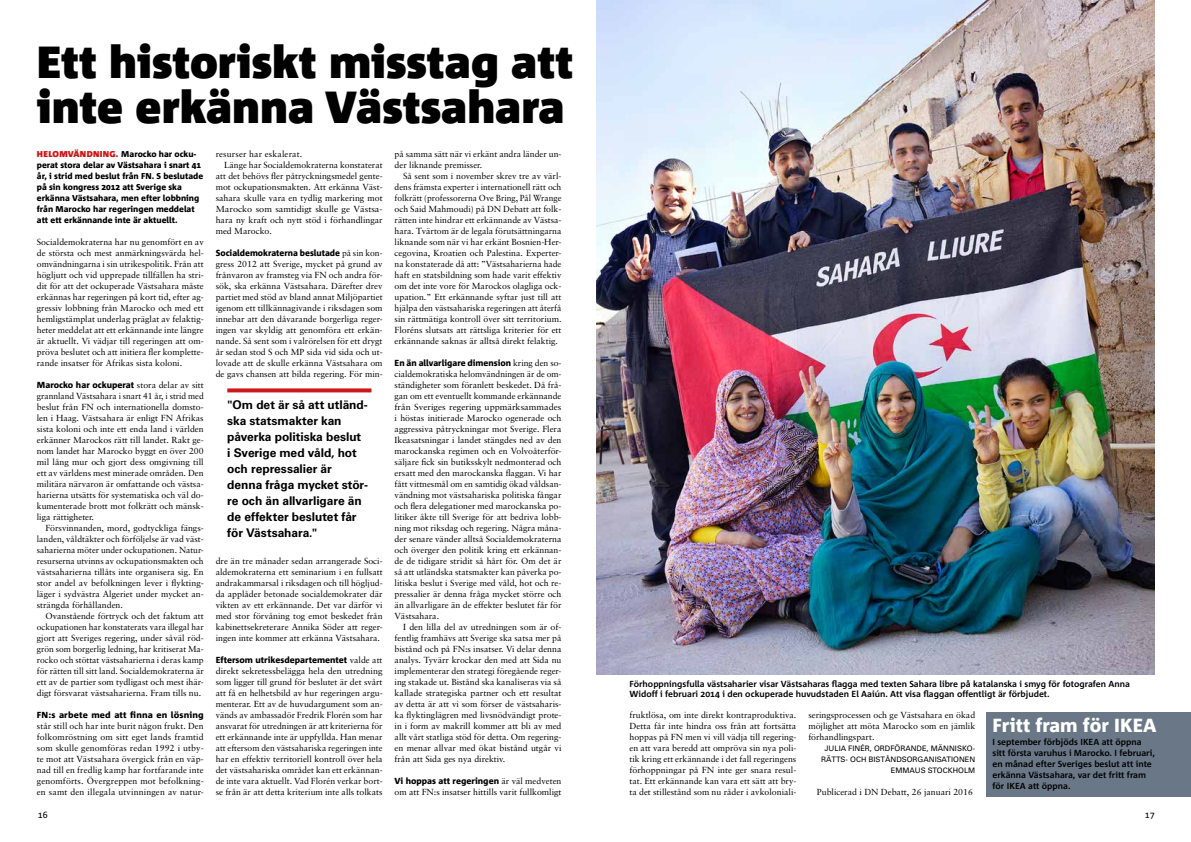
<style>
.page{position:relative;width:1191px;height:842px;background:#fff}
.page>*{position:absolute;margin:0;border:0;box-sizing:border-box;transform-origin:0 0}
.t1{font:900 45px/45px "Corpid";color:#000}
.t2{font:800 19px "Corpid";color:#fff}
.t3{font:700 12px/16px "Univers";letter-spacing:-.005em;color:#000}
.t4{font:9px "Corpid";color:#000}
.t5{font:8.8px/11px "Sabon";color:#000;text-align:justify}
.t6{font:700 8.8px/11px "Corpid";color:#000}
.t7{font:800 8.8px "Corpid";color:#000}
.t8{font:8.8px "Sabon";color:#000;scale:1.04 1}
.t9{font:800 8.5px/11px "Corpid";color:#000}
.t10{font:7.5px/11px "Univers";color:#000;text-align:right}
.s1{font-weight:900;color:#cd171a}
.s2{font-family:"Sabon";font-weight:400}
</style>
<div class="page">
<div style="left:986px;top:712px;width:205px;height:85px;background:#697787"></div>
<img style="left:596px;top:0;width:558px;height:674px">
<svg style="left:227px;top:388px;width:144px;height:4px"></svg>
<h1 class="t1" style="left:37px;top:41px;width:538px">Ett historiskt misstag att inte erkänna Västsahara</h1>
<p class="t9" style="left:37px;top:149px;width:168px"><span class="s1">HELOMVÄNDNING.</span> Marocko har ocku&shy;perat stora delar av Västsahara i snart 41 år, i strid med beslut från FN. S beslutade på sin kongress 2012 att Sverige ska erkänna Västsahara, men efter lobbning från Marocko har regeringen meddelat att ett erkännande inte är aktuellt.</p>
<p class="t5" style="left:37px;top:236px;width:168px">Socialdemokraterna har nu genomfört en av de största och mest anmärkningsvärda hel&shy;omvändningarna i sin utrikespolitik. Från att högljutt och vid upprepade tillfällen ha stri&shy;dit för att det ockuperade Västsahara måste erkännas har regeringen på kort tid, efter ag&shy;gressiv lobbning från Marocko och med ett hemligstämplat underlag präglat av felaktig&shy;heter meddelat att ett erkännande inte längre är aktuellt. Vi vädjar till regeringen att om&shy;pröva beslutet och att initiera fler komplette&shy;rande insatser för Afrikas sista koloni.</p>
<p class="t7" style="left:37px;top:380px;width:168px">Marocko har ockuperat <span class="s2">stora delar av sitt</span></p>
<p class="t5" style="left:37px;top:390px;width:168px">grannland Västsahara i snart 41 år, i strid med beslut från FN och internationella domsto&shy;len i Haag. Västsahara är enligt FN Afrikas sista koloni och inte ett enda land i världen erkänner Marockos rätt till landet. Rakt ge&shy;nom landet har Marocko byggt en över 200 mil lång mur och gjort dess omgivning till ett av världens mest minerade områden. Den militära närvaron är omfattande och västsa&shy;harierna utsätts för systematiska och väl do&shy;kumenterade brott mot folkrätt och mänsk&shy;liga rättigheter.</p>
<p class="t5" style="left:37px;top:522px;width:168px;text-indent:9px">Försvinnanden, mord, godtyckliga fängs&shy;landen, våldtäkter och förföljelse är vad väst&shy;saharierna möter under ockupationen. Natur&shy;resurserna utvinns av ockupationsmakten och västsaharierna tillåts inte organisera sig. En stor andel av befolkningen lever i flykting&shy;läger i sydvästra Algeriet under mycket an&shy;strängda förhållanden.</p>
<p class="t5" style="left:37px;top:610px;width:168px;text-indent:9px">Ovanstående förtryck och det faktum att ockupationen har konstaterats vara illegal har gjort att Sveriges regering, under såväl röd&shy;grön som borgerlig ledning, har kritiserat Ma&shy;rocko och stöttat västsaharierna i deras kamp för rätten till sitt land. Socialdemokraterna är ett av de partier som tydligast och mest ihär&shy;digt försvarat västsaharierna. Fram tills nu.</p>
<p class="t7" style="left:37px;top:710px;width:168px">FN:s arbete med att finna en lösning</p>
<p class="t5" style="left:37px;top:720px;width:168px">står still och har inte burit någon frukt. Den folkomröstning om sitt eget lands framtid som skulle genomföras redan 1992 i utby&shy;te mot att Västsahara övergick från en väp&shy;nad till en fredlig kamp har fortfarande inte genomförts. Övergreppen mot befolkning&shy;en samt den illegala utvinningen av natur-</p>
<p class="t5" style="left:216px;top:148px;width:88px">resurser har eskalerat.</p>
<p class="t5" style="left:224px;top:159px;width:160px">Länge har Socialdemokraterna konstaterat</p>
<p class="t5" style="left:216px;top:170px;width:168px">att det behövs fler påtryckningsmedel gente-</p>
<p class="t5" style="left:216px;top:181px;width:168px">mot ockupationsmakten. Att erkänna Väst-</p>
<p class="t5" style="left:216px;top:192px;width:168px">sahara skulle vara en tydlig markering mot</p>
<p class="t8" style="left:216px;top:204px;width:162px">Marocko som samtidigt skulle ge Västsa-</p>
<p class="t5" style="left:216px;top:214px;width:168px">hara ny kraft och nytt stöd i förhandlingar</p>
<p class="t5" style="left:216px;top:225px;width:58px">med Marocko.</p>
<p class="t7" style="left:216px;top:248px;width:168px">Socialdemokraterna beslutade <span class="s2">på sin kon-</span></p>
<p class="t5" style="left:216px;top:258px;width:168px">gress 2012 att Sverige, mycket på grund av frånvaron av framsteg via FN och andra för&shy;sök, ska erkänna Västsahara. Därefter drev partiet med stöd av bland annat Miljöpartiet igenom ett tillkännagivande i riksdagen som innebar att den dåvarande borgerliga reger&shy;ingen var skyldig att genomföra ett erkän&shy;nande. Så sent som i valrörelsen för ett drygt år sedan stod S och MP sida vid sida och ut&shy;lovade att de skulle erkänna Västsahara om de gavs chansen att bilda regering. För min-</p>
<h3 class="t3" style="left:227px;top:397px;width:142px">"Om det är så att utländ&shy;ska statsmakter kan påverka politiska beslut<br>i Sverige med våld, hot och repressalier är denna fråga mycket stör&shy;re och än allvarligare än de effekter beslutet får för Västsahara."</h3>
<p class="t5" style="left:216px;top:555px;width:168px">dre än tre månader sedan arrangerade Soci&shy;aldemokraterna ett seminarium i en fullsatt andrakammarsal i riksdagen och till högljud&shy;da applåder betonade socialdemokrater där vikten av ett erkännande. Det var därför vi med stor förvåning tog emot beskedet från kabinettsekreterare Annika Söder att reger&shy;ingen inte kommer att erkänna Västsahara.</p>
<p class="t7" style="left:216px;top:655px;width:168px">Eftersom utrikesdepartementet <span class="s2">valde att</span></p>
<p class="t5" style="left:216px;top:665px;width:168px">direkt sekretessbelägga hela den utredning som ligger till grund för beslutet är det svårt att få en helhetsbild av hur regeringen argu&shy;menterar. Ett av de huvudargument som an&shy;vänds av ambassadör Fredrik Florén som har ansvarat för utredningen är att kriterierna för ett erkännande inte är uppfyllda. Han menar att eftersom den västsahariska regeringen inte har en effektiv territoriell kontroll över hela det västsahariska området kan ett erkännan&shy;de inte vara aktuellt. Vad Florén verkar bort&shy;se från är att detta kriterium inte alls tolkats</p>
<p class="t5" style="left:394px;top:148px;width:168px">på samma sätt när vi erkänt andra länder un&shy;der liknande premisser.</p>
<p class="t5" style="left:394px;top:170px;width:168px;text-indent:9px">Så sent som i november skrev tre av värl&shy;dens främsta experter i internationell rätt och folkrätt (professorerna Ove Bring, Pål Wrange och Said Mahmoudi) på DN Debatt att folk&shy;rätten inte hindrar ett erkännande av Västsa&shy;hara. Tvärtom är de legala förutsättningarna liknande som när vi har erkänt Bosnien-Her&shy;cegovina, Kroatien och Palestina. Experter&shy;na konstaterade då att: ”Västsaharierna hade haft en statsbildning som hade varit effektiv om det inte vore för Marockos olagliga ock&shy;upation.” Ett erkännande syftar just till att hjälpa den västsahariska regeringen att återfå sin rättmätiga kontroll över sitt territorium.<br>Floréns slutsats att rättsliga kriterier för ett erkännande saknas är alltså direkt felaktig.</p>
<p class="t7" style="left:394px;top:358px;width:168px">En än allvarligare dimension <span class="s2">kring den so-</span></p>
<p class="t5" style="left:394px;top:368px;width:168px">cialdemokratiska helomvändningen är de om&shy;ständigheter som föranlett beskedet. Då frå&shy;gan om ett eventuellt kommande erkännande från Sveriges regering uppmärksammades i höstas initierade Marocko ogenerade och aggressiva påtryckningar mot Sverige. Flera Ikeasatsningar i landet stängdes ned av den marockanska regimen och en Volvoåterför&shy;säljare fick sin butiksskylt nedmonterad och ersatt med den marockanska flaggan. Vi har fått vittnesmål om en samtidig ökad våldsan&shy;vändning mot västsahariska politiska fångar och flera delegationer med marockanska po&shy;litiker åkte till Sverige för att bedriva lobb&shy;ning mot riksdag och regering. Några måna&shy;der senare vänder alltså Socialdemokraterna och överger den politik kring ett erkännan&shy;de de tidigare stridit så hårt för. Om det är så att utländska statsmakter kan påverka po&shy;litiska beslut i Sverige med våld, hot och re&shy;pressalier är denna fråga mycket större och än allvarligare än de effekter beslutet får för Västsahara.</p>
<p class="t5" style="left:394px;top:621px;width:168px;text-indent:9px">I den lilla del av utredningen som är of&shy;fentlig framhävs att Sverige ska satsa mer på bistånd och på FN:s insatser. Vi delar denna analys. Tyvärr krockar den med att Sida nu implementerar den strategi föregående reger&shy;ing stakade ut. Bistånd ska kanaliseras via så kallade strategiska partner och ett resultat av detta är att vi som förser de västsaharis&shy;ka flyktinglägren med livsnödvändigt prote&shy;in i form av makrill kommer att bli av med allt vårt statliga stöd för detta. Om regering&shy;en menar allvar med ökat bistånd utgår vi från att Sida ges nya direktiv.</p>
<p class="t7" style="left:394px;top:776px;width:168px">Vi hoppas att regeringen <span class="s2">är väl medveten</span></p>
<p class="t5" style="left:394px;top:786px;width:168px">om att FN:s insatser hittills varit fullkomligt</p>
<p class="t6" style="left:629px;top:678px;width:502px;line-height:10.6px">Förhoppningsfulla västsaharier visar Västsaharas flagga med texten Sahara libre på katalanska i smyg för fotografen Anna<br>Widoff i februari 2014 i den ockuperade huvudstaden El Aaiún. Att visa flaggan offentligt är förbjudet.</p>
<h2 class="t2" style="left:992px;top:715px;width:165px">Fritt fram för IKEA</h2>
<p class="t6" style="left:992px;top:736px;width:164px">I september förbjöds IKEA att öppna sitt första varuhus i Marocko. I februari, en månad efter Sveriges beslut att inte erkänna Västsahara, var det fritt fram för IKEA att öppna.</p>
<p class="t5" style="left:629px;top:709px;width:168px">fruktlösa, om inte direkt kontraproduktiva.<br>Detta får inte hindra oss från att fortsätta hoppas på FN men vi vill vädja till regering&shy;en att vara beredd att ompröva sin nya poli&shy;tik kring ett erkännande i det fall regeringens förhoppningar på FN inte ger snara resul&shy;tat. Ett erkännande kan vara ett sätt att bry&shy;ta det stillestånd som nu råder i avkoloniali-</p>
<p class="t5" style="left:808px;top:709px;width:168px">seringsprocessen och ge Västsahara en ökad möjlighet att möta Marocko som en jämlik förhandlingspart.</p>
<p class="t10" style="left:821px;top:743px;width:156px">JULIA FINÉR, ORDFÖRANDE, MÄNNISKO-<br>RÄTTS- OCH BISTÅNDSORGANISATIONEN<br>EMMAUS STOCKHOLM</p>
<p class="t5" style="left:817px;top:786px;width:158px">Publicerad i DN Debatt, 26 januari 2016</p>
<p class="t4" style="left:38px;top:810px;width:11px">16</p>
<p class="t4" style="left:1144px;top:810px;width:11px">17</p>
</div>
